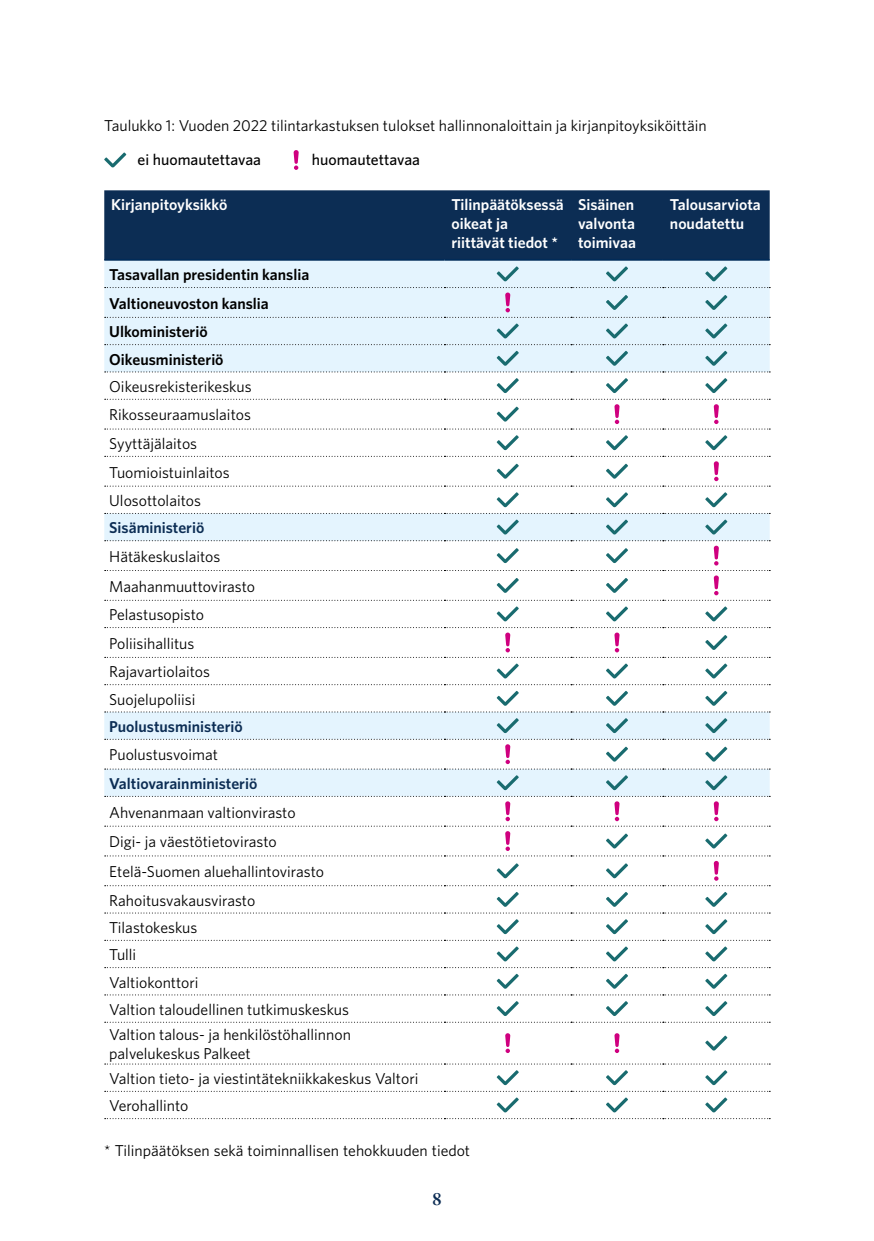
<style>
.page{position:relative;width:874px;height:1241px;background:#fff}
.page>*{position:absolute;margin:0;border:0;box-sizing:border-box;transform-origin:0 0}
.t1{font:600 19.25px "Mercury Display";color:#0c2d54}
.VTV_taulukko_leipäte{font:15.75px/19.2px "Whitney";color:#000}
.Taulukko__otsikkoriv{font:600 15.75px/18.9px "Whitney";color:#fff}
.Taulukko-otsikko{font:15.75px "Whitney";color:#000}
.Taulukko__kirjanpito{font:15.75px "Whitney";color:#000}
.Taulukko__hallinnona{font:600 15.75px "Whitney";color:#000}
.VTV_taulukko_leipäte-2{font:600 15.75px "Whitney";color:#0c2d54}
.Seliteteksti{font:15.75px "Whitney";color:#000}
.t2{font:500 15.75px "Whitney";color:#000}
</style>
<div class="page">
<svg style="left:104px;top:152px;width:22px;height:15px"></svg>
<svg style="left:293px;top:150px;width:5px;height:20px"></svg>
<div style="left:104px;top:190px;width:665px;height:69px;background:#0c2d54"></div>
<svg style="left:104px;top:261px;width:665px;height:535px"></svg>
<svg style="left:105px;top:711px;width:664px;height:1px"></svg>
<svg style="left:105px;top:912px;width:664px;height:1px"></svg>
<svg style="left:105px;top:1021px;width:663px;height:1px"></svg>
<svg style="left:105px;top:1063px;width:664px;height:1px"></svg>
<svg style="left:105px;top:1090px;width:663px;height:1px"></svg>
<hr style="left:104px;top:259px;width:340px;height:2px;background:#012b58">
<hr style="left:444px;top:259px;width:126px;height:2px;background:#012b58">
<hr style="left:570px;top:259px;width:92px;height:2px;background:#012b58">
<hr style="left:662px;top:259px;width:107px;height:2px;background:#012b58">
<svg style="left:496px;top:266px;width:22px;height:15px"></svg>
<svg style="left:605px;top:266px;width:22px;height:15px"></svg>
<svg style="left:705px;top:266px;width:22px;height:15px"></svg>
<div style="left:104px;top:287px;width:665px;height:58px;background:#e4f4fe"></div>
<div style="left:105px;top:351px;width:664px;height:21px;background:#e4f4fe"></div>
<svg style="left:496px;top:378px;width:22px;height:15px"></svg>
<svg style="left:605px;top:378px;width:22px;height:15px"></svg>
<svg style="left:705px;top:378px;width:22px;height:15px"></svg>
<svg style="left:105px;top:399px;width:664px;height:30px"></svg>
<svg style="left:496px;top:435px;width:22px;height:15px"></svg>
<svg style="left:605px;top:435px;width:22px;height:15px"></svg>
<svg style="left:705px;top:435px;width:22px;height:15px"></svg>
<svg style="left:105px;top:456px;width:664px;height:30px"></svg>
<svg style="left:496px;top:492px;width:22px;height:15px"></svg>
<svg style="left:605px;top:492px;width:22px;height:15px"></svg>
<svg style="left:705px;top:492px;width:22px;height:15px"></svg>
<svg style="left:105px;top:513px;width:664px;height:21px;background:#ddeef7"></svg>
<svg style="left:105px;top:540px;width:664px;height:60px"></svg>
<svg style="left:496px;top:606px;width:22px;height:15px"></svg>
<svg style="left:605px;top:606px;width:22px;height:15px"></svg>
<svg style="left:705px;top:606px;width:22px;height:15px"></svg>
<svg style="left:105px;top:627px;width:664px;height:51px"></svg>
<svg style="left:105px;top:684px;width:664px;height:21px"></svg>
<svg style="left:105px;top:718px;width:664px;height:51px"></svg>
<svg style="left:105px;top:775px;width:664px;height:131px"></svg>
<svg style="left:105px;top:919px;width:663px;height:21px"></svg>
<svg style="left:496px;top:946px;width:22px;height:15px"></svg>
<svg style="left:606px;top:946px;width:21px;height:15px"></svg>
<svg style="left:705px;top:946px;width:22px;height:15px"></svg>
<svg style="left:105px;top:967px;width:664px;height:21px"></svg>
<svg style="left:105px;top:994px;width:664px;height:21px"></svg>
<svg style="left:505px;top:1033px;width:5px;height:19px"></svg>
<svg style="left:614px;top:1033px;width:5px;height:19px"></svg>
<svg style="left:705px;top:1035px;width:22px;height:15px"></svg>
<svg style="left:496px;top:1070px;width:22px;height:14px"></svg>
<svg style="left:606px;top:1070px;width:21px;height:14px"></svg>
<svg style="left:705px;top:1070px;width:22px;height:14px"></svg>
<svg style="left:496px;top:1097px;width:232px;height:16px"></svg>
<p class="Taulukko-otsikko" style="left:104px;top:115px;width:603px">Taulukko 1: Vuoden 2022 tilintarkastuksen tulokset hallinnonaloittain ja kirjanpitoyksiköittäin</p>
<p class="t2" style="left:137px;top:149px;width:125px">ei huomautettavaa</p>
<p class="t2" style="left:311px;top:149px;width:110px">huomautettavaa</p>
<p class="Taulukko__otsikkoriv" style="left:111px;top:195px;width:118px">Kirjanpitoyksikkö</p>
<p class="Taulukko__otsikkoriv" style="left:451px;top:195px;width:114px">Tilinpäätöksessä oikeat ja riittävät tiedot *</p>
<p class="Taulukko__otsikkoriv" style="left:577px;top:195px;width:59px;text-align:justify">Sisäinen valvonta toimivaa</p>
<p class="Taulukko__otsikkoriv" style="left:669px;top:195px;width:92px">Talousarviota noudatettu</p>
<p class="Taulukko__hallinnona" style="left:109px;top:264px;width:201px">Tasavallan presidentin kanslia</p>
<p class="Taulukko__hallinnona" style="left:109px;top:293px;width:161px">Valtioneuvoston kanslia</p>
<p class="Taulukko__hallinnona" style="left:109px;top:321px;width:100px">Ulkoministeriö</p>
<p class="Taulukko__hallinnona" style="left:109px;top:348px;width:116px">Oikeusministeriö</p>
<p class="Taulukko__kirjanpito" style="left:109px;top:376px;width:144px">Oikeusrekisterikeskus</p>
<p class="Taulukko__kirjanpito" style="left:109px;top:404px;width:143px">Rikosseuraamuslaitos</p>
<p class="Taulukko__kirjanpito" style="left:109px;top:433px;width:89px">Syyttäjälaitos</p>
<p class="Taulukko__kirjanpito" style="left:109px;top:461px;width:122px">Tuomioistuinlaitos</p>
<p class="Taulukko__kirjanpito" style="left:109px;top:490px;width:93px">Ulosottolaitos</p>
<p class="VTV_taulukko_leipäte-2" style="left:109px;top:517px;width:97px">Sisäministeriö</p>
<p class="VTV_taulukko_leipäte" style="left:109px;top:546px;width:113px">Hätäkeskuslaitos</p>
<p class="VTV_taulukko_leipäte" style="left:109px;top:576px;width:147px">Maahanmuuttovirasto</p>
<p class="VTV_taulukko_leipäte" style="left:109px;top:604px;width:96px">Pelastusopisto</p>
<p class="VTV_taulukko_leipäte" style="left:109px;top:633px;width:87px">Poliisihallitus</p>
<p class="VTV_taulukko_leipäte" style="left:109px;top:661px;width:102px">Rajavartiolaitos</p>
<p class="VTV_taulukko_leipäte" style="left:109px;top:689px;width:88px">Suojelupoliisi</p>
<p class="VTV_taulukko_leipäte-2" style="left:109px;top:716px;width:135px">Puolustusministeriö</p>
<p class="VTV_taulukko_leipäte" style="left:109px;top:744px;width:110px">Puolustusvoimat</p>
<p class="VTV_taulukko_leipäte-2" style="left:109px;top:773px;width:149px">Valtiovarainministeriö</p>
<p class="VTV_taulukko_leipäte" style="left:109px;top:802px;width:188px">Ahvenanmaan valtionvirasto</p>
<p class="VTV_taulukko_leipäte" style="left:109px;top:831px;width:169px">Digi- ja väestötietovirasto</p>
<p class="VTV_taulukko_leipäte" style="left:109px;top:861px;width:216px">Etelä-Suomen aluehallintovirasto</p>
<p class="VTV_taulukko_leipäte" style="left:109px;top:890px;width:147px">Rahoitusvakausvirasto</p>
<p class="VTV_taulukko_leipäte" style="left:109px;top:917px;width:90px">Tilastokeskus</p>
<p class="VTV_taulukko_leipäte" style="left:109px;top:944px;width:29px">Tulli</p>
<p class="VTV_taulukko_leipäte" style="left:109px;top:971px;width:91px">Valtiokonttori</p>
<p class="VTV_taulukko_leipäte" style="left:109px;top:999px;width:241px">Valtion taloudellinen tutkimuskeskus</p>
<p class="VTV_taulukko_leipäte" style="left:109px;top:1024px;width:243px">Valtion talous- ja henkilöstöhallinnon palvelukeskus Palkeet</p>
<p class="VTV_taulukko_leipäte" style="left:109px;top:1068px;width:310px">Valtion tieto- ja viestintätekniikkakeskus Valtori</p>
<p class="VTV_taulukko_leipäte" style="left:109px;top:1095px;width:81px">Verohallinto</p>
<p class="Seliteteksti" style="left:104px;top:1139px;width:367px">* Tilinpäätöksen sekä toiminnallisen tehokkuuden tiedot</p>
<p class="t1" style="left:432px;top:1184px;width:11px">8</p>
</div>
